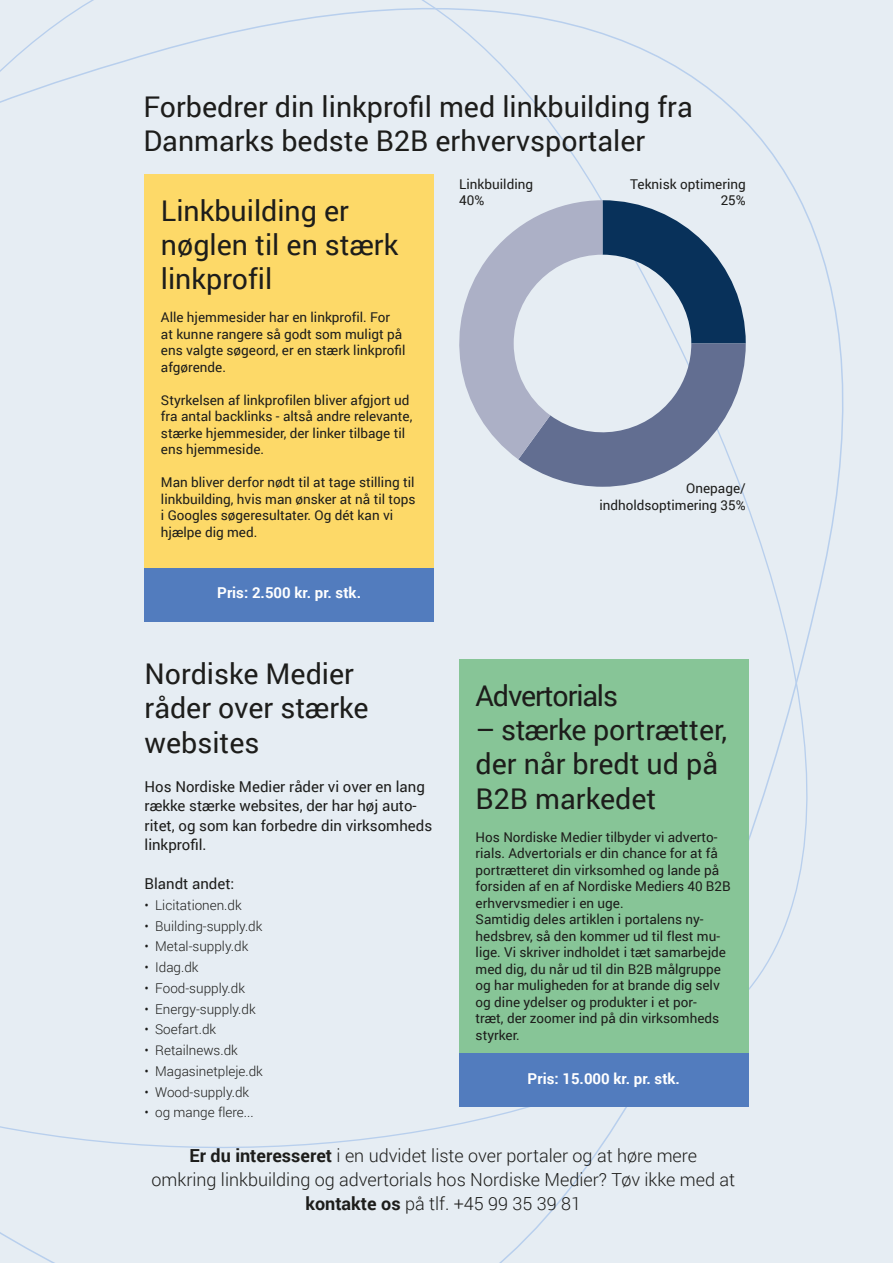
<style>
.page{position:relative;width:893px;height:1263px;background:#fff}
.page>*{position:absolute;margin:0;border:0;box-sizing:border-box;transform-origin:0 0}
.t1{font:28.5px/34.2px "Roboto";color:#1d1d1b}
.t2{font:28.5px "Roboto";letter-spacing:-.04em;color:#1d1d1b}
.t3{font:300 18px/24px "Roboto";color:#1d1d1b;text-align:center}
.t4{font:15px/19.5px "Roboto";color:#1d1d1b}
.Brødtekst{font:700 15px "Roboto";color:#fff}
.t5{font:13.5px/16.5px "Roboto";color:#1d1d1b}
.t6{font:300 13.5px "Roboto";color:#1d1d1b}
.s1{font-weight:700}
</style>
<div class="page">
<div style="left:0;top:1186px;width:858px;height:77px;background:#e6edf3"></div>
<div style="left:0;top:0;width:879px;height:1186px;background:#e6edf3"></div>
<div style="left:145px;top:174px;width:289px;height:397px;background:#fdd968"></div>
<div style="left:145px;top:568px;width:289px;height:54px;background:#527cbe"></div>
<div style="left:459px;top:659px;width:289px;height:397px;background:#87c597"></div>
<div style="left:459px;top:1053px;width:289px;height:54px;background:#527cbe"></div>
<svg style="left:440px;top:200px;width:306px;height:287px;background:#adb8ca"></svg>
<p class="t1" style="left:144px;top:89px;width:551px">Forbedrer din linkprofil med linkbuilding fra<br>Danmarks bedste B2B erhvervsportaler</p>
<p class="t1" style="left:161px;top:192px;width:190px">Linkbuilding er</p>
<p class="t1" style="left:161px;top:227px;width:239px">nøglen til en stærk linkprofil</p>
<p class="t5" style="left:161px;top:309px;width:246px">Alle hjemmesider har en linkprofil. For at kunne rangere så godt som muligt på ens valgte søgeord, er en stærk linkprofil afgørende.</p>
<p class="t5" style="left:161px;top:391px;width:253px">Styrkelsen af linkprofilen bliver afgjort ud fra antal backlinks - altså andre relevante, stærke hjemmesider, der linker tilbage til ens hjemmeside.</p>
<p class="t5" style="left:161px;top:474px;width:256px">Man bliver derfor nødt til at tage stilling til linkbuilding, hvis man ønsker at nå til tops i Googles søgeresultater. Og dét kan vi hjælpe dig med.</p>
<p class="Brødtekst" style="left:217px;top:582px;width:145px">Pris: 2.500 kr. pr. stk.</p>
<p class="t5" style="left:459px;top:175px;width:75px">Linkbuilding</p>
<p class="t5" style="left:459px;top:191px;width:27px">40%</p>
<p class="t5" style="left:630px;top:175px;width:117px;text-align:right">Teknisk optimering<br>25%</p>
<p class="t5" style="left:686px;top:480px;width:61px">Onepage/</p>
<p class="t5" style="left:599px;top:496px;width:148px">indholdsoptimering 35%</p>
<p class="t1" style="left:145px;top:656px;width:211px">Nordiske Medier</p>
<p class="t1" style="left:145px;top:690px;width:226px">råder over stærke websites</p>
<p class="t4" style="left:145px;top:776px;width:282px">Hos Nordiske Medier råder vi over en lang række stærke websites, der har høj auto-</p>
<p class="t4" style="left:145px;top:815px;width:289px">ritet, og som kan forbedre din virksomheds linkprofil.</p>
<p class="t4" style="left:145px;top:873px;width:91px">Blandt andet:</p>
<p class="t6" style="left:145px;top:896px;width:99px">• Licitationen.dk</p>
<p class="t6" style="left:145px;top:916px;width:119px">• Building-supply.dk</p>
<p class="t6" style="left:145px;top:937px;width:105px">• Metal-supply.dk</p>
<p class="t6" style="left:145px;top:958px;width:55px">• Idag.dk</p>
<p class="t6" style="left:145px;top:979px;width:102px">• Food-supply.dk</p>
<p class="t6" style="left:145px;top:999px;width:113px">• Energy-supply.dk</p>
<p class="t6" style="left:145px;top:1020px;width:73px">• Soefart.dk</p>
<p class="t6" style="left:145px;top:1041px;width:95px">• Retailnews.dk</p>
<p class="t6" style="left:145px;top:1062px;width:120px">• Magasinetpleje.dk</p>
<p class="t6" style="left:145px;top:1082px;width:106px">• Wood-supply.dk</p>
<p class="t6" style="left:145px;top:1103px;width:111px">• og mange flere...</p>
<p class="t3" style="left:189px;top:1143px;width:509px"><span class="s1">Er du interesseret</span> i en udvidet liste over portaler og at høre mere</p>
<p class="t3" style="left:152px;top:1167px;width:585px">omkring linkbuilding og advertorials hos Nordiske Medier? Tøv ikke med at <span class="s1">kontakte os</span> på tlf. +45 99 35 39 81</p>
<p class="t2" style="left:476px;top:676px;width:144px">Advertorials</p>
<p class="t1" style="left:476px;top:712px;width:253px">– stærke portrætter, der når bredt ud på<br>B2B markedet</p>
<p class="t5" style="left:476px;top:828px;width:257px">Hos Nordiske Medier tilbyder vi adverto&shy;rials. Advertorials er din chance for at få portrætteret din virksomhed og lande på forsiden af en af Nordiske Mediers 40 B2B erhvervsmedier i en uge.</p>
<p class="t5" style="left:476px;top:910px;width:252px">Samtidig deles artiklen i portalens ny&shy;hedsbrev, så den kommer ud til flest mu&shy;lige. Vi skriver indholdet i tæt samarbejde med dig, du når ud til din B2B målgruppe og har muligheden for at brande dig selv og dine ydelser og produkter i et por&shy;træt, der zoomer ind på din virksomheds styrker.</p>
<p class="Brødtekst" style="left:528px;top:1067px;width:154px">Pris: 15.000 kr. pr. stk.</p>
</div>
